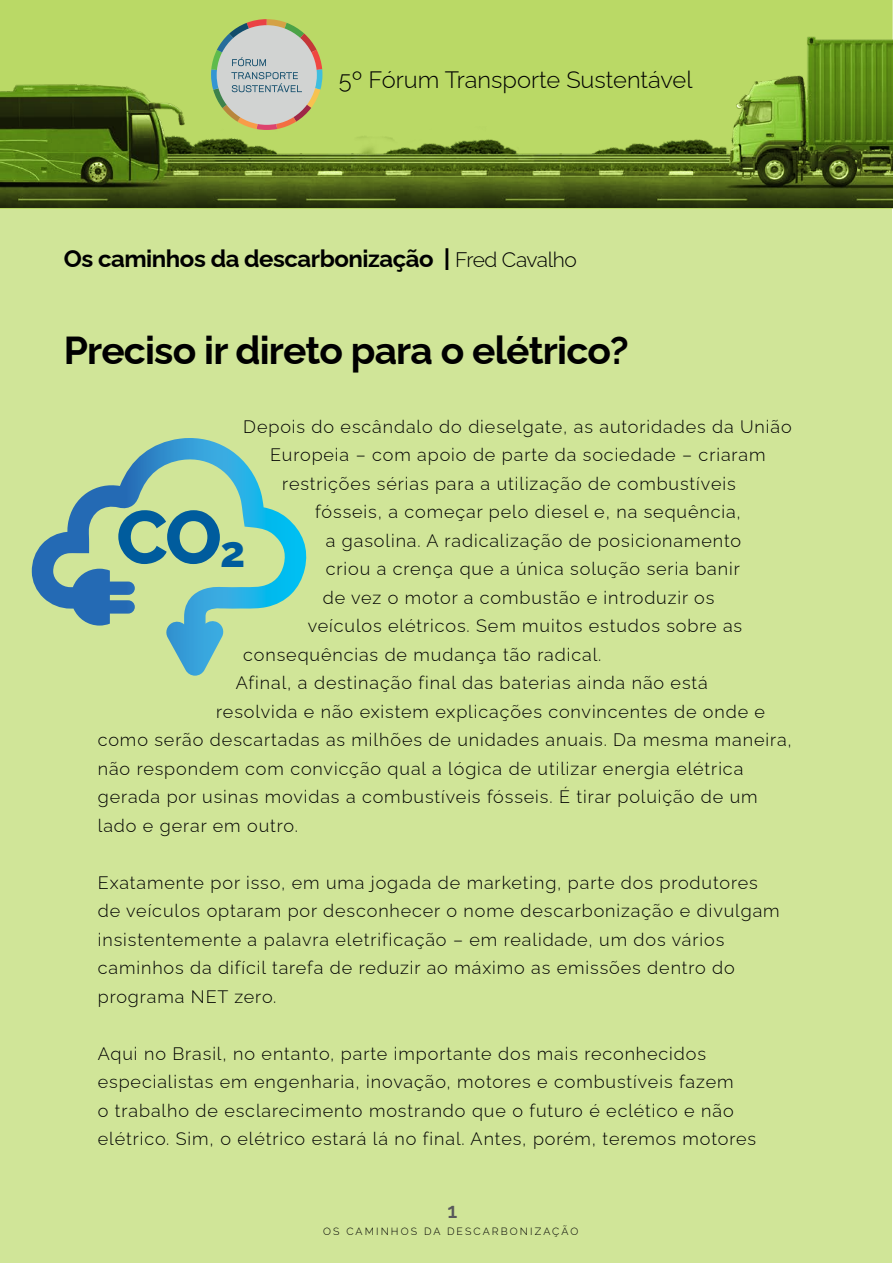
<style>
.page{position:relative;width:893px;height:1263px;background:#fff}
.page>*{position:absolute;margin:0;border:0;box-sizing:border-box;transform-origin:0 0}
.t1{font:800 74.7px "Raleway";color:#005c9d}
.t2{font:700 39px "Raleway";letter-spacing:-.02em;color:#000}
.t3{font:700 24px "Raleway";letter-spacing:-.02em;color:#000}
.t4{font:300 23.7px "Raleway";color:#000}
.t5{font:600 21px "Raleway";color:#58595b}
.t6{font:300 18px/28.5px "Raleway";letter-spacing:.05em;color:#000}
.t7{font:300 10.5px "Raleway";letter-spacing:.2em;color:#000}
.s1{font-weight:300;font-size:21px}
.s2{font-size:43.5px}
</style>
<div class="page">
<div style="left:0;top:0;width:892px;height:1262px;background:#d0e598"></div>
<svg style="left:0;top:0;width:893px;height:208px;background:#89a544"></svg>
<svg style="left:211px;top:19px;width:111px;height:111px;background:#bdc2a6"></svg>
<svg style="left:32px;top:438px;width:275px;height:238px"></svg>
<h3 class="t4" style="left:339px;top:60px;width:355px">5º Fórum Transporte Sustentável</h3>
<h3 class="t3" style="left:64px;top:239px;width:515px">Os caminhos da descarbonização | <span class="s1">Fred Cavalho</span></h3>
<h2 class="t2" style="left:64px;top:319px;width:566px">Preciso ir direto para o elétrico?</h2>
<p class="t6" style="left:243px;top:410px;width:550px">Depois do escândalo do dieselgate, as autoridades da União</p>
<p class="t6" style="left:270px;top:438px;width:497px">Europeia – com apoio de parte da sociedade – criaram</p>
<p class="t6" style="left:282px;top:467px;width:455px">restrições sérias para a utilização de combustíveis</p>
<p class="t6" style="left:315px;top:495px;width:427px">fósseis, a começar pelo diesel e, na sequência,</p>
<p class="t6" style="left:326px;top:524px;width:417px">a gasolina. A radicalização de posicionamento</p>
<p class="t6" style="left:326px;top:552px;width:416px">criou a crença que a única solução seria banir</p>
<p class="t6" style="left:323px;top:581px;width:393px">de vez o motor a combustão e introduzir os</p>
<p class="t6" style="left:308px;top:609px;width:436px">veículos elétricos. Sem muitos estudos sobre as</p>
<p class="t6" style="left:243px;top:638px;width:360px">consequências de mudança tão radical.</p>
<p class="t6" style="left:236px;top:666px;width:474px">Afinal, a destinação final das baterias ainda não está</p>
<p class="t6" style="left:216px;top:695px;width:550px">resolvida e não existem explicações convincentes de onde e</p>
<p class="t6" style="left:98px;top:723px;width:696px">como serão descartadas as milhões de unidades anuais. Da mesma maneira,</p>
<p class="t6" style="left:98px;top:752px;width:647px">não respondem com convicção qual a lógica de utilizar energia elétrica</p>
<p class="t6" style="left:98px;top:780px;width:661px">gerada por usinas movidas a combustíveis fósseis. É tirar poluição de um</p>
<p class="t6" style="left:98px;top:809px;width:202px">lado e gerar em outro.</p>
<p class="t6" style="left:98px;top:866px;width:683px">Exatamente por isso, em uma jogada de marketing, parte dos produtores de veículos optaram por desconhecer o nome descarbonização e divulgam insistentemente a palavra eletrificação – em realidade, um dos vários caminhos da difícil tarefa de reduzir ao máximo as emissões dentro do programa NET zero.</p>
<p class="t6" style="left:98px;top:1037px;width:660px">Aqui no Brasil, no entanto, parte importante dos mais reconhecidos especialistas em engenharia, inovação, motores e combustíveis fazem<br>o trabalho de esclarecimento mostrando que o futuro é eclético e não elétrico. Sim, o elétrico estará lá no final. Antes, porém, teremos motores</p>
<h1 class="t1" style="left:116px;top:478px;width:130px">CO<span class="s2">2</span></h1>
<p class="t5" style="left:447px;top:1193px;width:11px">1</p>
<p class="t7" style="left:323px;top:1222px;width:257px">OS CAMINHOS DA DESCARBONIZAÇÃO</p>
</div>
